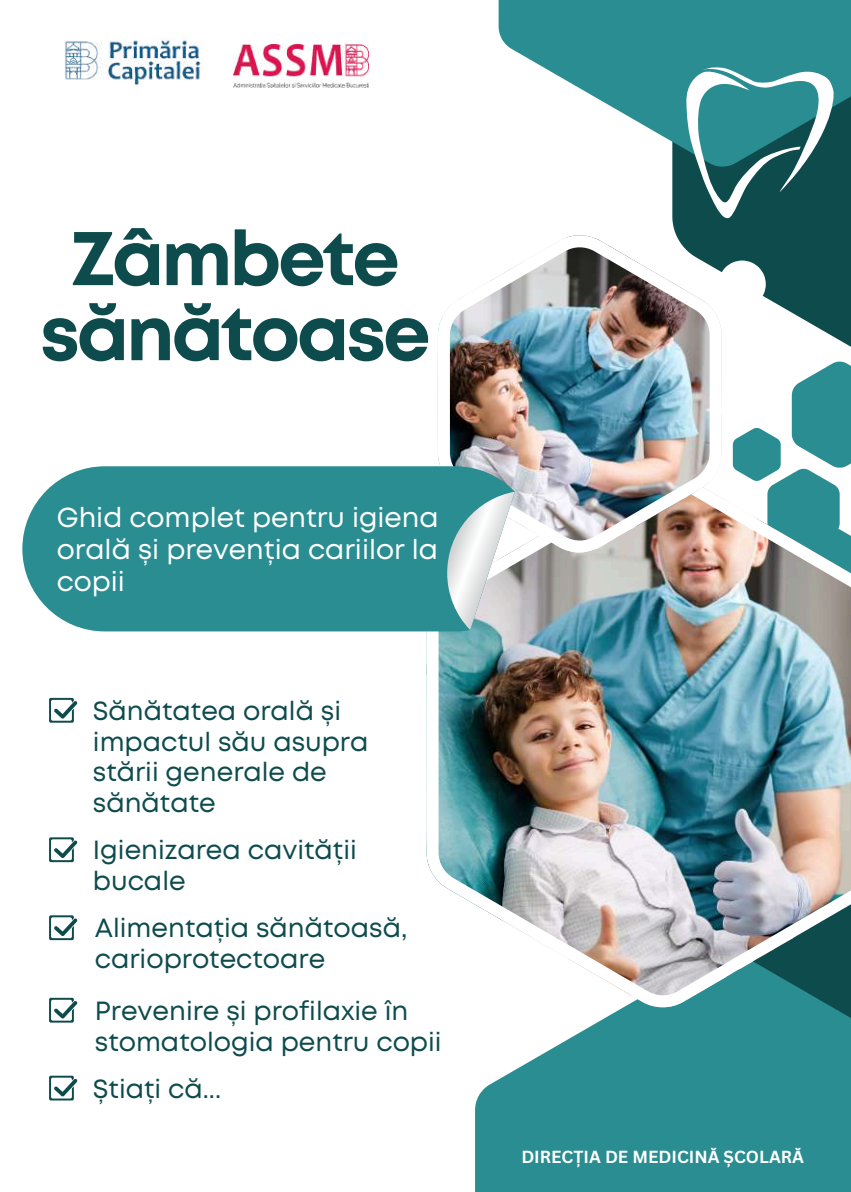
<style>
.page{position:relative;width:851px;height:1192px;background:#fff}
.page>*{position:absolute;margin:0;border:0;box-sizing:border-box;transform-origin:0 0}
.t1{font:700 75.8px/75px "Mont";letter-spacing:-.04em;color:#0e4b4d;text-align:center}
.t2{font:27.4px/31.6px "Mont";color:#fff;text-align:justify}
.t3{font:26.2px/30.8px "Mont";color:#0e4b4d}
.t4{font:700 17px "Canva Sans";color:#fff}
</style>
<div class="page">
<svg style="left:475px;top:1008px;width:375px;height:183px;fill:#298d91"></svg>
<svg style="left:672px;top:166px;width:178px;height:208px;fill:#0e4b4d"></svg>
<svg style="left:732px;top:361px;width:118px;height:107px"></svg>
<svg style="left:498px;top:0;width:352px;height:166px;fill:#298d91"></svg>
<img style="left:426px;top:468px;width:424px;height:540px">
<svg style="left:721px;top:260px;width:44px;height:48px"></svg>
<img style="left:438px;top:234px;width:283px;height:319px">
<svg style="left:49px;top:697px;width:28px;height:25px"></svg>
<svg style="left:49px;top:837px;width:28px;height:24px"></svg>
<svg style="left:49px;top:915px;width:28px;height:24px"></svg>
<svg style="left:22px;top:466px;width:492px;height:165px;fill:#298d91"></svg>
<svg style="left:447px;top:491px;width:67px;height:139px"></svg>
<svg style="left:686px;top:66px;width:148px;height:153px"></svg>
<svg style="left:49px;top:997px;width:28px;height:25px"></svg>
<svg style="left:49px;top:1075px;width:28px;height:25px"></svg>
<img style="left:64px;top:40px;width:139px;height:45px">
<img style="left:234px;top:44px;width:135px;height:44px">
<div style="left:55px;top:505px;width:383px;height:92px;background:#298d91"></div>
<h1 class="t1" style="left:40px;top:227px;width:392px">Zâmbete sănătoase</h1>
<p class="t2" style="left:57px;top:504px;width:383px">Ghid complet pentru igiena orală și prevenția cariilor la copii</p>
<p class="t3" style="left:93px;top:697px;width:277px">Sănătatea orală și impactul său asupra stării generale de sănătate</p>
<p class="t3" style="left:93px;top:836px;width:265px">Igienizarea cavității bucale</p>
<p class="t3" style="left:95px;top:914px;width:314px">Alimentația sănătoasă, carioprotectoare</p>
<p class="t3" style="left:95px;top:996px;width:348px">Prevenire și profilaxie în stomatologia pentru copii</p>
<p class="t3" style="left:93px;top:1074px;width:130px">Știați că...</p>
<p class="t4" style="left:521px;top:1144px;width:284px">DIRECȚIA DE MEDICINĂ ȘCOLARĂ</p>
</div>
